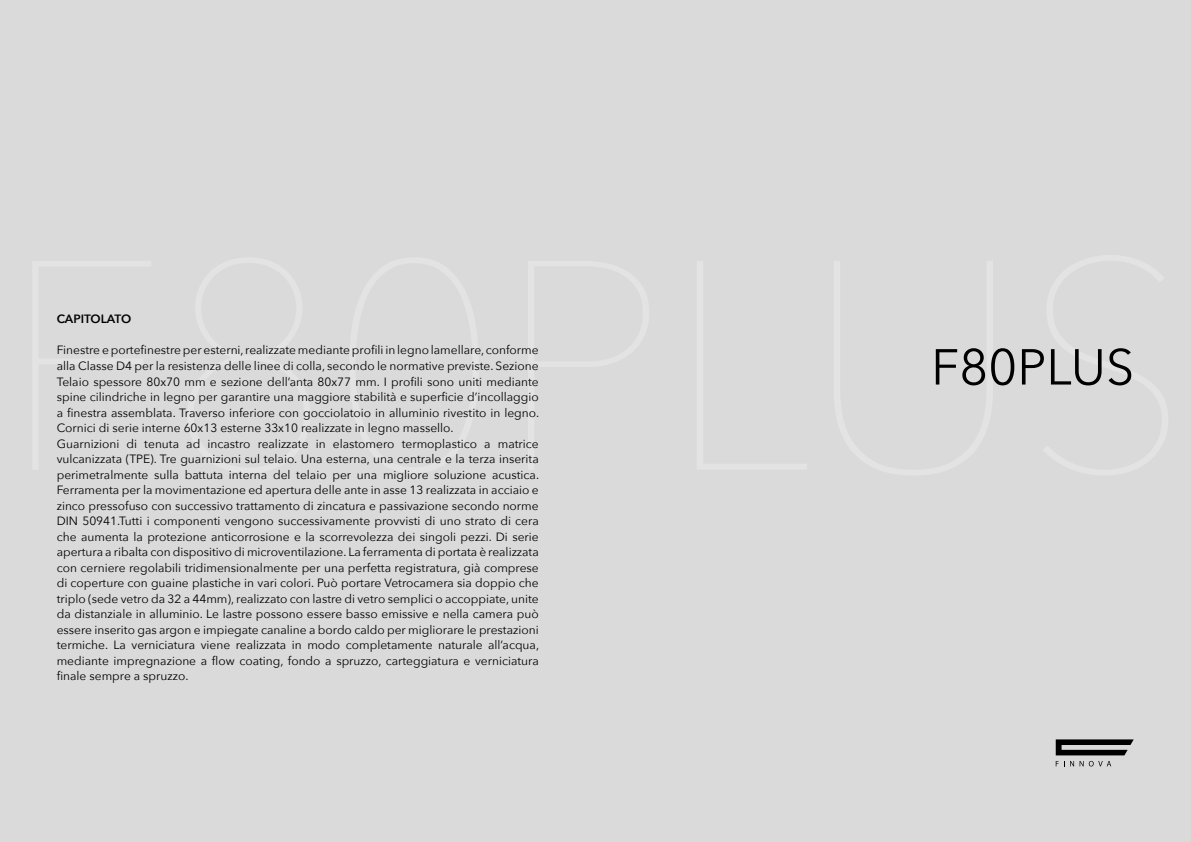
<style>
.page{position:relative;width:1191px;height:842px;background:#dadada}
.page>*{position:absolute;margin:0;border:0;box-sizing:border-box;transform-origin:0 0}
.t1{font:50px "Avenir Next";color:#000}
.t2{font:12px/15.5px "Avenir Next";color:#000}
.t3{font:600 12px "Avenir Next";color:#000}
</style>
<div class="page">
<svg style="left:1055px;top:761px;width:4px;height:5px"></svg>
<svg style="left:1070px;top:761px;width:41px;height:5px"></svg>
<svg style="left:1055px;top:739px;width:78px;height:16px"></svg>
<p class="t3" style="left:57px;top:309px;width:76px">CAPITOLATO</p>
<p class="t2" style="left:57px;top:342px;width:484px">Finestre e portefinestre per esterni, realizzate mediante profili in legno lamellare, conforme alla Classe D4 per la resistenza delle linee di colla, secondo le normative previste. Sezione Telaio spessore 80x70 mm e sezione dell’anta 80x77 mm. I profili sono uniti mediante spine cilindriche in legno per garantire una maggiore stabilità e superficie d’incollaggio a finestra assemblata. Traverso inferiore con gocciolatoio in alluminio rivestito in legno.<br>Cornici di serie interne 60x13 esterne 33x10 realizzate in legno massello.<br>Guarnizioni di tenuta ad incastro realizzate in elastomero termoplastico a matrice vulcanizzata (TPE). Tre guarnizioni sul telaio. Una esterna, una centrale e la terza inserita perimetralmente sulla battuta interna del telaio per una migliore soluzione acustica.<br>Ferramenta per la movimentazione ed apertura delle ante in asse 13 realizzata in acciaio e zinco pressofuso con successivo trattamento di zincatura e passivazione secondo norme DIN 50941.Tutti i componenti vengono successivamente provvisti di uno strato di cera che aumenta la protezione anticorrosione e la scorrevolezza dei singoli pezzi. Di serie apertura a ribalta con dispositivo di microventilazione. La ferramenta di portata è realizzata con cerniere regolabili tridimensionalmente per una perfetta registratura, già comprese di coperture con guaine plastiche in vari colori. Può portare Vetrocamera sia doppio che triplo (sede vetro da 32 a 44mm), realizzato con lastre di vetro semplici o accoppiate, unite da distanziale in alluminio. Le lastre possono essere basso emissive e nella camera può essere inserito gas argon e impiegate canaline a bordo caldo per migliorare le prestazioni termiche. La verniciatura viene realizzata in modo completamente naturale all’acqua, mediante impregnazione a flow coating, fondo a spruzzo, carteggiatura e verniciatura finale sempre a spruzzo.</p>
<h1 class="t1" style="left:931px;top:325px;width:205px">F80PLUS</h1>
</div>
